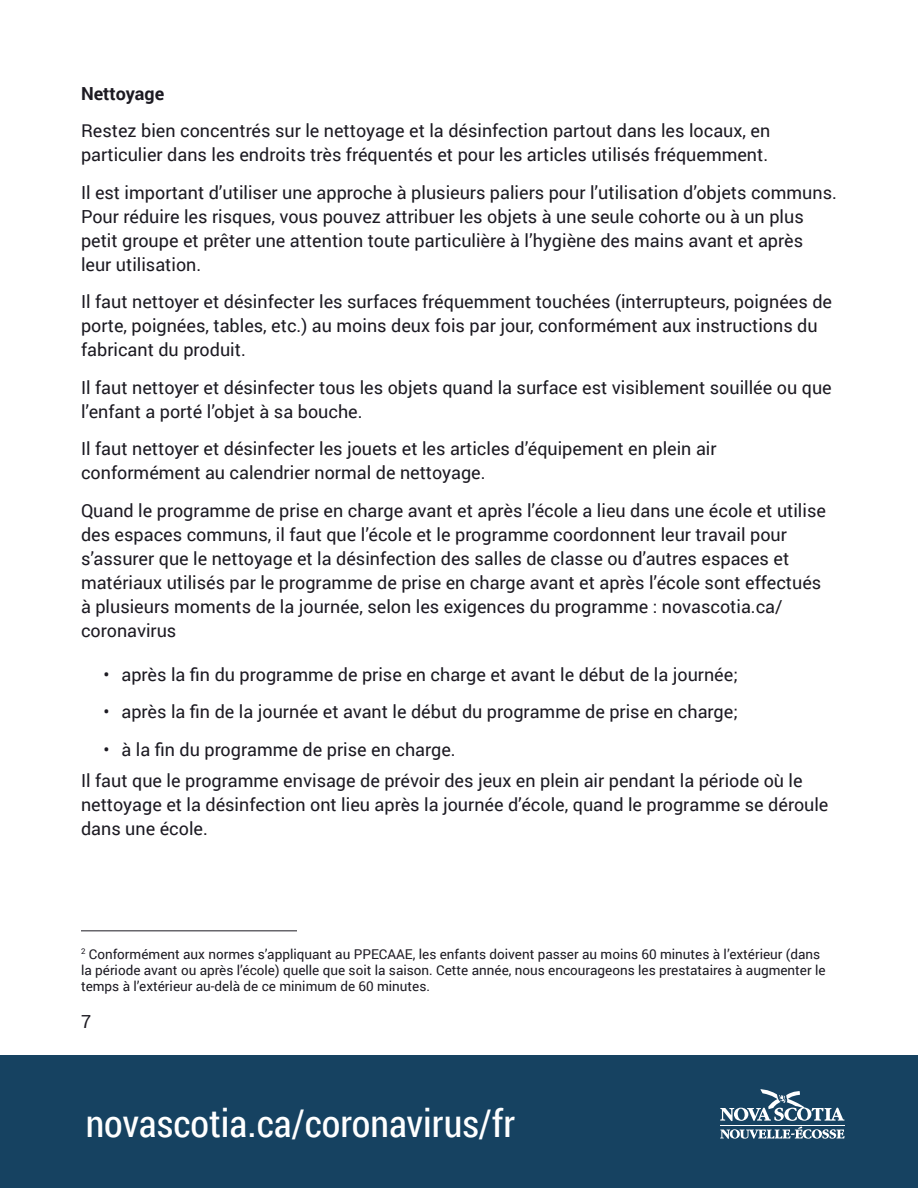
<style>
.page{position:relative;width:918px;height:1188px;background:#fff}
.page>*{position:absolute;margin:0;border:0;box-sizing:border-box;transform-origin:0 0}
.t1{font:38.25px "Roboto Condensed";color:#fff}
.t2{font:18px/24px "Roboto";color:#1c1a22}
.t3{font:700 18px "Roboto";color:#1c1a22}
.t4{font:13.5px/16.2px "Roboto";color:#1c1a22}
</style>
<div class="page">
<div style="left:0;top:1055px;width:918px;height:133px;background:#164261"></div>
<hr style="left:720px;top:1125px;width:125px;height:1px;background:#fff">
<svg style="left:720px;top:1089px;width:125px;height:32px"></svg>
<svg style="left:720px;top:1127px;width:125px;height:12px"></svg>
<hr style="left:81px;top:930px;width:216px;height:1px;background:#1c1a22">
<p class="t3" style="left:81px;top:81px;width:85px">Nettoyage</p>
<p class="t2" style="left:81px;top:118px;width:691px">Restez bien concentrés sur le nettoyage et la désinfection partout dans les locaux, en particulier dans les endroits très fréquentés et pour les articles utilisés fréquemment.</p>
<p class="t2" style="left:81px;top:180px;width:758px">Il est important d’utiliser une approche à plusieurs paliers pour l’utilisation d’objets communs.<br>Pour réduire les risques, vous pouvez attribuer les objets à une seule cohorte ou à un plus petit groupe et prêter une attention toute particulière à l’hygiène des mains avant et après leur utilisation.</p>
<p class="t2" style="left:81px;top:289px;width:753px">Il faut nettoyer et désinfecter les surfaces fréquemment touchées (interrupteurs, poignées de porte, poignées, tables, etc.) au moins deux fois par jour, conformément aux instructions du fabricant du produit.</p>
<p class="t2" style="left:81px;top:375px;width:752px">Il faut nettoyer et désinfecter tous les objets quand la surface est visiblement souillée ou que l’enfant a porté l’objet à sa bouche.</p>
<p class="t2" style="left:81px;top:436px;width:637px">Il faut nettoyer et désinfecter les jouets et les articles d’équipement en plein air conformément au calendrier normal de nettoyage.</p>
<p class="t2" style="left:81px;top:498px;width:747px">Quand le programme de prise en charge avant et après l’école a lieu dans une école et utilise des espaces communs, il faut que l’école et le programme coordonnent leur travail pour s’assurer que le nettoyage et la désinfection des salles de classe ou d’autres espaces et matériaux utilisés par le programme de prise en charge avant et après l’école sont effectués à plusieurs moments de la journée, selon les exigences du programme : novascotia.ca/ coronavirus</p>
<p class="t2" style="left:104px;top:662px;width:636px">• après la fin du programme de prise en charge et avant le début de la journée;</p>
<p class="t2" style="left:104px;top:699px;width:636px">• après la fin de la journée et avant le début du programme de prise en charge;</p>
<p class="t2" style="left:81px;top:734px;width:723px;line-height:30.8px;text-indent:22px">• à la fin du programme de prise en charge.<br>Il faut que le programme envisage de prévoir des jeux en plein air pendant la période où le</p>
<p class="t2" style="left:81px;top:792px;width:749px">nettoyage et la désinfection ont lieu après la journée d’école, quand le programme se déroule dans une école.</p>
<p class="t4" style="left:81px;top:945px;width:746px"><sup>2</sup> Conformément aux normes s’appliquant au PPECAAE, les enfants doivent passer au moins 60 minutes à l’extérieur (dans la période avant ou après l’école) quelle que soit la saison. Cette année, nous encourageons les prestataires à augmenter le temps à l’extérieur au-delà de ce minimum de 60 minutes.</p>
<p class="t2" style="left:81px;top:1008px;width:12px">7</p>
<h1 class="t1" style="left:86px;top:1097px;width:431px">novascotia.ca/coronavirus/fr</h1>
</div>
